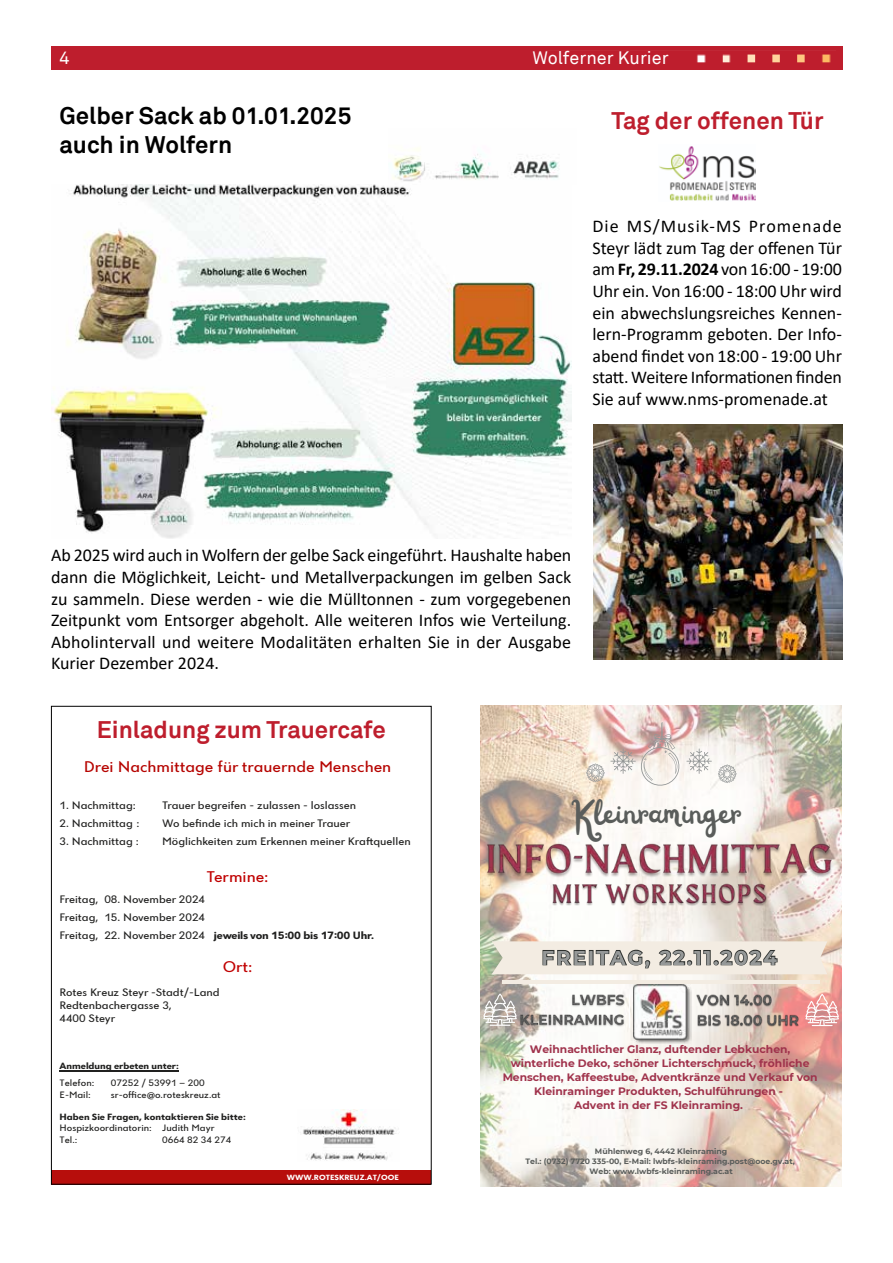
<style>
.page{position:relative;width:893px;height:1263px;background:#fff}
.page>*{position:absolute;margin:0;border:0;box-sizing:border-box;transform-origin:0 0}
.t1{font:39.15px "Railey";color:#5a5d5b}
.t2{font:700 24px "Akkurat";color:#be1e2d}
.t3{font:700 24px/28.8px "Akkurat";color:#000}
.t4{font:700 19.8px "Montserrat";letter-spacing:.1em;color:#959898}
.t5{font:18px/21.6px "Calibri";color:#000;text-align:justify}
.t6{font:18px "Akkurat";color:#fff}
.t7{font:15.75px "Dunant";color:#b60401;scale:1.16 1}
.t8{font:15.75px "Dunant";color:#c00000;scale:1.16 1}
.t9{font:10.95px/17.7px "Dunant";color:#212120;scale:1.16 1}
.t10{font:700 10.8px/14px "Montserrat";color:#a0334c;text-align:center}
.t11{font:9.45px/11.2px "Dunant";color:#212120;scale:1.16 1}
.t12{font:700 9.45px "Dunant";color:#212120;scale:1.16 1}
.t13{font:700 7.8px/9.9px "Montserrat";color:#5a5d5b;text-align:center}
.t14{font:700 7.8px "Dunant";color:#fff;scale:1.16 1}
.s1{font-weight:700}
</style>
<div class="page">
<img style="left:52px;top:184px;width:519px;height:354px">
<img style="left:593px;top:424px;width:250px;height:236px">
<img style="left:659px;top:146px;width:96px;height:55px">
<hr style="left:60px;top:1070px;width:119px;height:2px;background:#212120">
<div style="left:51px;top:1170px;width:380px;height:14px;background:#b70e0c"></div>
<img style="left:300px;top:1109px;width:99px;height:52px">
<img style="left:481px;top:706px;width:360px;height:480px">
<hr style="left:503px;top:980px;width:317px;height:4px;background:#f3ece2">
<svg style="left:805px;top:994px;width:34px;height:32px"></svg>
<hr style="left:629px;top:994px;width:1px;height:34px;background:#fff">
<img style="left:518px;top:992px;width:110px;height:36px">
<img style="left:695px;top:992px;width:104px;height:36px">
<svg style="left:586px;top:722px;width:94px;height:64px"></svg>
<svg style="left:686px;top:748px;width:50px;height:35px"></svg>
<img style="left:633px;top:985px;width:58px;height:58px">
<svg style="left:483px;top:993px;width:34px;height:33px"></svg>
<img style="left:484px;top:841px;width:351px;height:41px">
<img style="left:550px;top:883px;width:219px;height:25px">
<svg style="left:492px;top:941px;width:335px;height:33px"></svg>
<img style="left:392px;top:148px;width:167px;height:34px">
<div style="left:51px;top:47px;width:791px;height:23px;background:#be1e2d"></div>
<img style="left:696px;top:54px;width:135px;height:9px">
<p class="t6" style="left:60px;top:47px;width:12px">4</p>
<p class="t6" style="left:533px;top:47px;width:138px">Wolferner Kurier</p>
<h2 class="t3" style="left:60px;top:102px;width:293px">Gelber Sack ab 01.01.2025 auch in Wolfern</h2>
<h2 class="t2" style="left:612px;top:106px;width:213px">Tag der offenen Tür</h2>
<p class="t5" style="left:592px;top:215px;width:251px">Die MS/Musik-MS Promenade Steyr lädt zum Tag der offenen Tür am <span class="s1">Fr, 29.11.2024</span> von 16:00 - 19:00<br>Uhr ein. Von 16:00 - 18:00 Uhr wird ein abwechslungsreiches Kennen&shy;lern-Programm geboten. Der Info&shy;abend findet von 18:00 - 19:00 Uhr statt. Weitere Informationen finden Sie auf www.nms-promenade.at</p>
<p class="t5" style="left:51px;top:544px;width:522px">Ab 2025 wird auch in Wolfern der gelbe Sack eingeführt. Haushalte haben dann die Möglichkeit, Leicht- und Metallverpackungen im gelben Sack zu sammeln. Diese werden - wie die Mülltonnen - zum vorgegebenen Zeitpunkt vom Entsorger abgeholt. Alle weiteren Infos wie Verteilung.<br>Abholintervall und weitere Modalitäten erhalten Sie in der Ausgabe Kurier Dezember 2024.</p>
<h2 class="t2" style="left:97px;top:715px;width:291px">Einladung zum Trauercafe</h2>
<p class="t7" style="left:84px;top:758px;width:266px">Drei Nachmittage für trauernde Menschen</p>
<p class="t9" style="left:60px;top:797px;width:67px">1. Nachmittag:</p>
<p class="t9" style="left:162px;top:797px;width:169px">Trauer begreifen - zulassen - loslassen</p>
<p class="t9" style="left:60px;top:815px;width:71px">2. Nachmittag :</p>
<p class="t9" style="left:162px;top:815px;width:164px">Wo befinde ich mich in meiner Trauer</p>
<p class="t9" style="left:60px;top:832px;width:70px">3. Nachmittag :</p>
<p class="t9" style="left:162px;top:832px;width:216px">Möglichkeiten zum Erkennen meiner Kraftquellen</p>
<p class="t8" style="left:207px;top:868px;width:55px">Termine:</p>
<p class="t9" style="left:60px;top:891px;width:273px">Freitag, 08. November 2024<br>Freitag, 15. November 2024<br>Freitag, 22. November 2024 <span class="s1">jeweils von 15:00 bis 17:00 Uhr.</span></p>
<p class="t8" style="left:223px;top:958px;width:27px">Ort:</p>
<p class="t9" style="left:60px;top:986px;width:140px;line-height:13.2px">Rotes Kreuz Steyr -Stadt/-Land<br>Redtenbachergasse 3,<br>4400 Steyr</p>
<p class="t12" style="left:60px;top:1061px;width:104px">Anmeldung erbeten unter:</p>
<p class="t11" style="left:60px;top:1077px;width:32px">Telefon:</p>
<p class="t11" style="left:111px;top:1077px;width:82px">07252 / 53991 – 200</p>
<p class="t11" style="left:60px;top:1089px;width:28px">E-Mail:</p>
<p class="t11" style="left:111px;top:1089px;width:96px">sr-office@o.roteskreuz.at</p>
<p class="t12" style="left:60px;top:1111px;width:162px">Haben Sie Fragen, kontaktieren Sie bitte:</p>
<p class="t11" style="left:60px;top:1122px;width:135px">Hospizkoordinatorin: Judith Mayr<br>Tel.:</p>
<p class="t11" style="left:162px;top:1134px;width:61px">0664 82 34 274</p>
<p class="t14" style="left:287px;top:1172px;width:98px">WWW.ROTESKREUZ.AT/OOE</p>
<h1 class="t1" style="left:570px;top:788px;width:173px">Kleinraminger</h1>
<p class="t4" style="left:542px;top:943px;width:237px">FREITAG, 22.11.2024</p>
<p class="t10" style="left:503px;top:1042px;width:316px">Weihnachtlicher Glanz, duftender Lebkuchen, winterliche Deko, schöner Lichterschmuck, fröhliche Menschen, Kaffeestube, Adventkränze und Verkauf von Kleinraminger Produkten, Schulführungen -<br>Advent in der FS Kleinraming.</p>
<p class="t13" style="left:525px;top:1146px;width:271px">Mühlenweg 6, 4442 Kleinraming<br>Tel.: (0732) 7720 335-00, E-Mail: lwbfs-kleinraming.post@ooe.gv.at,<br>Web: www.lwbfs-kleinraming.ac.at</p>
</div>
